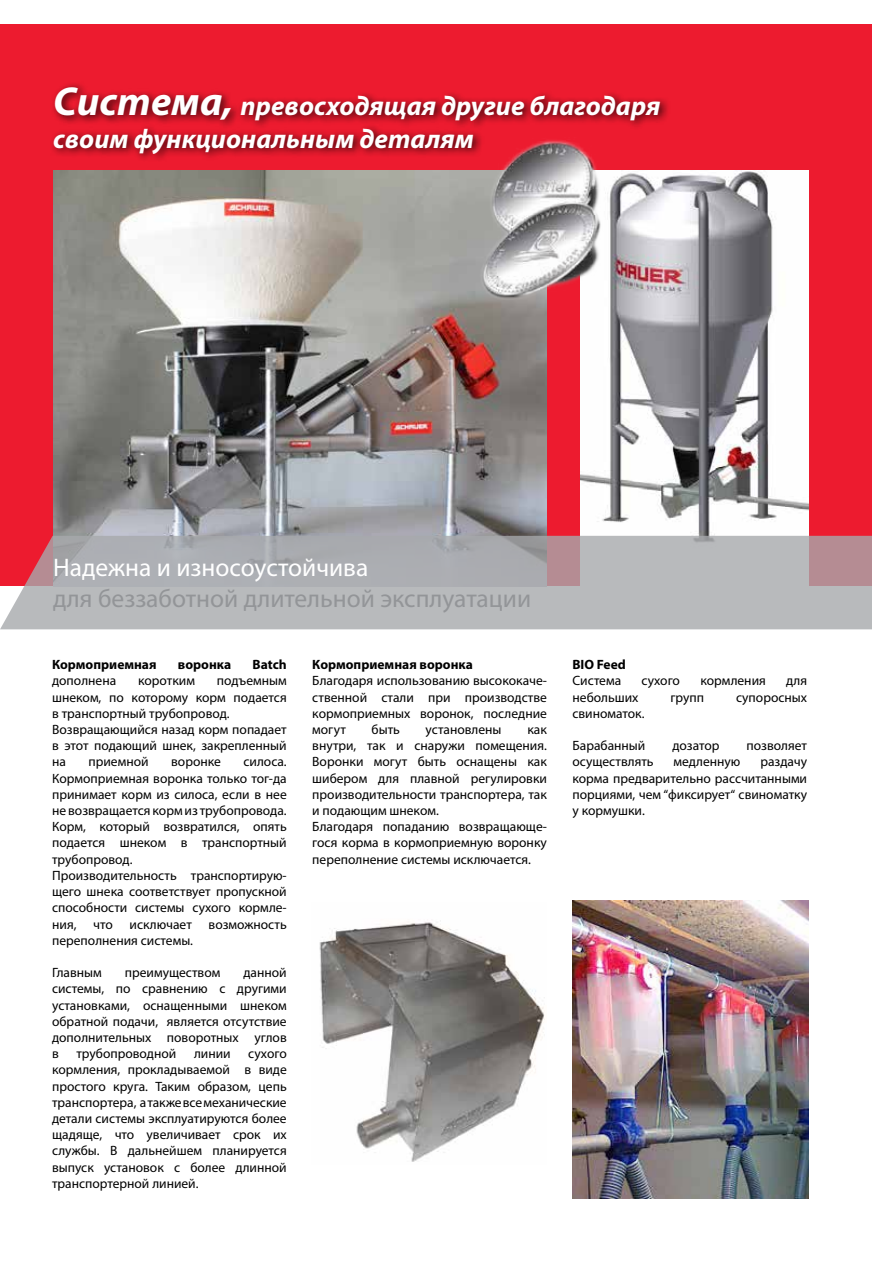
<style>
.page{position:relative;width:872px;height:1263px;background:#fff}
.page>*{position:absolute;margin:0;border:0;box-sizing:border-box;transform-origin:0 0}
.t1{font:italic 700 27px/32.4px "Myriad Pro";color:#fff}
.t2{font:25.5px "Myriad Pro";color:#939598}
.t3{font:25.5px "Myriad Pro";color:#fff}
.t4{font:13.5px/16.2px "Myriad Pro";color:#000;text-align:justify}
.t5{font:700 13.5px "Myriad Pro";color:#000}
.s1{font-size:40.5px}
</style>
<div class="page">
<div style="left:0;top:25px;width:872px;height:561px;background:#ed1b2f"></div>
<img style="left:53px;top:170px;width:493px;height:366px">
<img style="left:580px;top:170px;width:228px;height:366px">
<svg style="left:0;top:536px;width:872px;height:93px;fill:#b8babc"></svg>
<div style="left:49px;top:82px;width:622px;height:81px;background:#000;opacity:.75"></div>
<img style="left:319px;top:920px;width:226px;height:242px">
<img style="left:572px;top:901px;width:236px;height:297px">
<img style="left:471px;top:129px;width:133px;height:171px">
<h1 class="t1" style="left:53px;top:89px;width:609px"><span class="s1">Система,</span> превосходящая другие благодаря своим функциональным деталям</h1>
<h2 class="t3" style="left:53px;top:552px;width:317px">Надежна и износоустойчива</h2>
<h2 class="t2" style="left:53px;top:582px;width:479px">для беззаботной длительной эксплуатации</h2>
<p class="t5" style="left:52px;top:656px;width:106px">Кормоприемная</p>
<p class="t5" style="left:178px;top:656px;width:55px">воронка</p>
<p class="t5" style="left:253px;top:656px;width:36px">Batch</p>
<p class="t4" style="left:52px;top:673px;width:66px">дополнена</p>
<p class="t4" style="left:138px;top:673px;width:58px">коротким</p>
<p class="t4" style="left:52px;top:673px;width:236px;text-align:left;text-indent:165px">подъемным шнеком, по которому корм подается в транспортный трубопровод.<br>Возвращающийся назад корм попадает в этот подающий шнек, закрепленный на</p>
<p class="t4" style="left:88px;top:754px;width:62px">приемной</p>
<p class="t4" style="left:171px;top:754px;width:51px">воронке</p>
<p class="t4" style="left:52px;top:754px;width:236px;text-align:left;text-indent:191px">силоса.<br>Кормоприемная воронка только тог-да принимает корм из силоса, если в нее не возвращается корм из трубопровода.<br>Корм, который возвратился, опять подается шнеком в транспортный трубопровод.<br>Производительность транспортирую&shy;щего шнека соответствует пропускной способности системы сухого кормле&shy;ния, что исключает возможность переполнения системы.</p>
<p class="t4" style="left:52px;top:964px;width:51px">Главным</p>
<p class="t4" style="left:125px;top:964px;width:97px">преимуществом</p>
<p class="t4" style="left:52px;top:964px;width:236px;text-indent:191px">данной системы, по сравнению с другими установками, оснащенными шнеком обратной подачи, является отсутствие дополнительных поворотных углов в</p>
<p class="t4" style="left:76px;top:1045px;width:101px">трубопроводной</p>
<p class="t4" style="left:194px;top:1045px;width:38px">линии</p>
<p class="t4" style="left:52px;top:1045px;width:236px;text-indent:196px">сухого кормления, прокладываемой в виде простого круга. Таким образом, цепь транспортера, а также все механические детали системы эксплуатируются более щадяще, что увеличивает срок их службы. В дальнейшем планируется выпуск установок с более длинной транспортерной линией.</p>
<p class="t5" style="left:312px;top:656px;width:162px">Кормоприемная воронка</p>
<p class="t4" style="left:312px;top:673px;width:236px">Благодаря использованию высококаче&shy;ственной стали при производстве кормоприемных воронок, последние могут</p>
<p class="t4" style="left:372px;top:721px;width:30px">быть</p>
<p class="t4" style="left:425px;top:721px;width:77px">установлены</p>
<p class="t4" style="left:312px;top:721px;width:236px;text-align:left;text-indent:215px">как внутри, так и снаружи помещения.<br>Воронки могут быть оснащены как шибером для плавной регулировки производительности транспортера, так и подающим шнеком.<br>Благодаря попаданию возвращающе&shy;гося корма в кормоприемную воронку переполнение системы исключается.</p>
<p class="t5" style="left:572px;top:656px;width:55px">BIO Feed</p>
<p class="t4" style="left:572px;top:673px;width:50px">Система</p>
<p class="t4" style="left:641px;top:673px;width:40px">сухого</p>
<p class="t4" style="left:700px;top:673px;width:67px">кормления</p>
<p class="t4" style="left:786px;top:673px;width:22px">для</p>
<p class="t4" style="left:572px;top:689px;width:68px">небольших</p>
<p class="t4" style="left:670px;top:689px;width:35px">групп</p>
<p class="t4" style="left:736px;top:689px;width:73px">супоросных</p>
<p class="t4" style="left:572px;top:705px;width:74px">свиноматок.</p>
<p class="t4" style="left:572px;top:737px;width:74px">Барабанный</p>
<p class="t4" style="left:672px;top:737px;width:49px">дозатор</p>
<p class="t4" style="left:746px;top:737px;width:62px">позволяет</p>
<p class="t4" style="left:572px;top:754px;width:83px">осуществлять</p>
<p class="t4" style="left:673px;top:754px;width:68px">медленную</p>
<p class="t4" style="left:572px;top:754px;width:236px;text-indent:188px">раздачу корма предварительно рассчитанными порциями, чем “фиксирует“ свиноматку у кормушки.</p>
</div>
